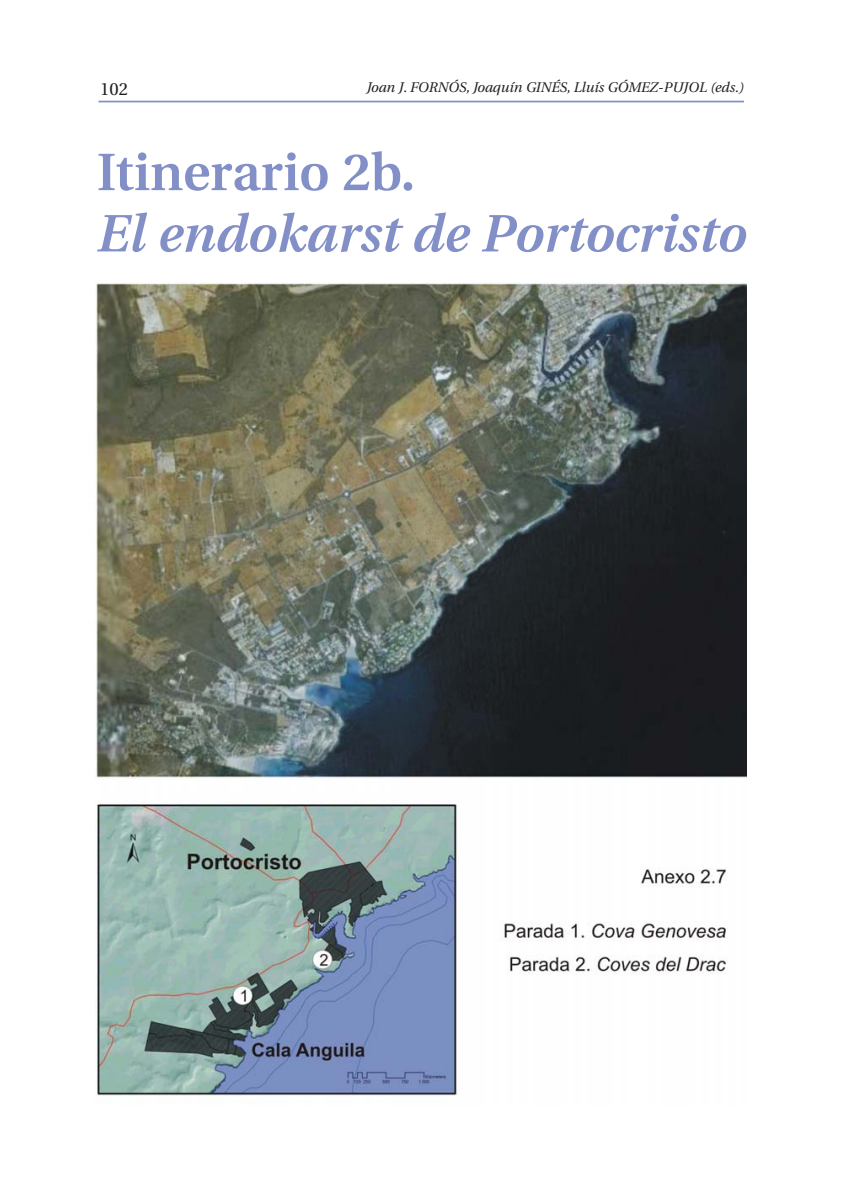
<style>
.page{position:relative;width:844px;height:1191px;background:#fff}
.page>*{position:absolute;margin:0;border:0;box-sizing:border-box;transform-origin:0 0}
.t1{font:italic 600 52.5px "Utopia";color:#8390c8}
.t2{font:600 52.5px "Utopia";color:#8390c8}
.t3{font:17.5px "Utopia";color:#231f20}
.t4{font:italic 14px "Utopia";color:#231f20}
</style>
<div class="page">
<hr style="left:98px;top:101px;width:645px;height:1px;background:#8390c8">
<img style="left:95px;top:282px;width:651px;height:814px">
<p class="t3" style="left:100px;top:82px;width:29px">102</p>
<p class="t4" style="left:367px;top:80px;width:378px">Joan J. FORNÓS, Joaquín GINÉS, Lluís GÓMEZ-PUJOL (eds.)</p>
<h1 class="t2" style="left:97px;top:151px;width:320px">Itinerario 2b.</h1>
<h1 class="t1" style="left:97px;top:212px;width:651px">El endokarst de Portocristo</h1>
</div>
